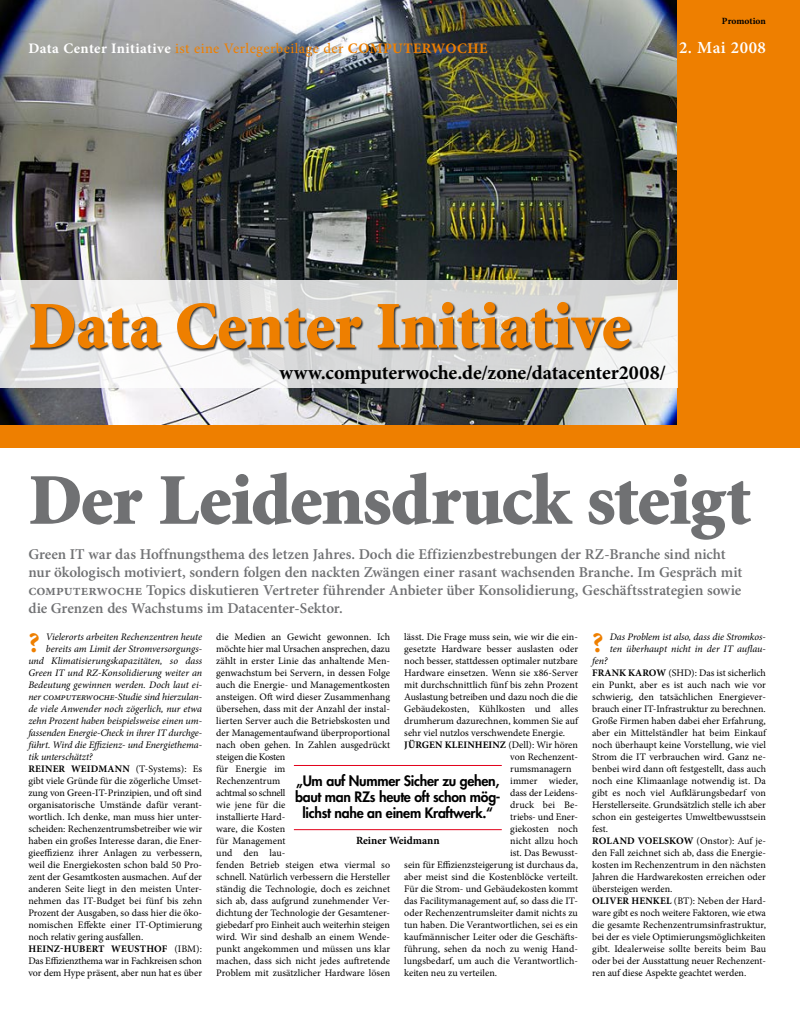
<style>
.page{position:relative;width:800px;height:1012px;background:#fff}
.page>*{position:absolute;margin:0;border:0;box-sizing:border-box;transform-origin:0 0}
.t1{font:900 73px "Minion Std";letter-spacing:-.015em;color:#707173}
.t2{font:900 67px "Minion Std";color:#ee7f00}
.t3{font:700 28.5px "Minion Pro";color:#ee7f00}
.t4{font:700 20px "Minion Pro";letter-spacing:-.01em;color:#000}
.t5{font:600 17px "Minion Pro";letter-spacing:.03em;color:#fff}
.t6{font:600 15px/18px "Minion Pro";letter-spacing:-.005em;color:#707173}
.t7{font:14.5px "Minion Pro";letter-spacing:.025em;color:#ee7f00}
.t8{font:800 14px/16px "Futura";letter-spacing:-.02em;color:#000;text-align:center}
.t9{font:700 11px "Minion Pro";letter-spacing:-.005em;color:#000}
.t10{font:10px/12px "Minion Pro";color:#000;text-align:justify}
.t11{font:italic 10px/12px "Minion Pro";letter-spacing:-.005em;color:#000}
.t12{font:700 10px "Minion Pro";letter-spacing:.01em;color:#000}
.t13{font:700 9.5px "Minion Pro";color:#000}
.s1{font-weight:700;color:#fff}
.s2{font-weight:700}
.s3{font-weight:400}
</style>
<div class="page">
<div style="left:0;top:0;width:799px;height:448px;background:#ee7f00"></div>
<img style="left:0;top:0;width:676px;height:424px">
<hr style="left:294px;top:765px;width:207px;height:1px;background:#e2001a">
<hr style="left:294px;top:829px;width:207px;height:1px;background:#e2001a">
<svg style="left:0;top:280px;width:677px;height:108px;background:#e2e3e3"></svg>
<div style="left:29px;top:301px;width:604px;height:51px;background:#000;opacity:.75"></div>
<p class="t13" style="left:721px;top:15px;width:45px">Promotion</p>
<h3 class="t7" style="left:28px;top:39px;width:460px"><span class="s1">Data Center Initiative</span> ist eine Verlegerbeilage der <span class="s2">COMPUTERWOCHE</span></h3>
<h3 class="t5" style="left:678px;top:37px;width:88px">2. Mai 2008</h3>
<h2 class="t2" style="left:28px;top:292px;width:604px">Data Center Initiative</h2>
<h3 class="t4" style="left:279px;top:358px;width:388px">www.computerwoche.de/zone/datacenter2008/</h3>
<h1 class="t1" style="left:28px;top:463px;width:724px">Der Leidensdruck steigt</h1>
<p class="t6" style="left:28px;top:546px;width:715px">Green IT war das Hoffnungsthema des letzen Jahres. Doch die Effizienzbestrebungen der RZ-Branche sind nicht nur ökologisch motiviert, sondern folgen den nackten Zwängen einer rasant wachsenden Branche. Im Gespräch mit computerwoche Topics diskutieren Vertreter führender Anbieter über Konsolidierung, Geschäftsstrategien sowie die Grenzen des Wachstums im Datacenter-Sektor.</p>
<h3 class="t3" style="left:28px;top:623px;width:13px">?</h3>
<p class="t11" style="left:46px;top:631px;width:158px">Vielerorts arbeiten Rechenzentren heute</p>
<p class="t11" style="left:46px;top:643px;width:158px">bereits am Limit der Stromversorgungs-</p>
<p class="t11" style="left:28px;top:655px;width:175px">und Klimatisierungskapazitäten, so dass</p>
<p class="t11" style="left:28px;top:667px;width:175px">Green IT und RZ-Konsolidierung weiter an</p>
<p class="t11" style="left:28px;top:679px;width:175px">Bedeutung gewinnen werden. Doch laut ei-</p>
<p class="t11" style="left:28px;top:691px;width:175px">ner computerwoche-Studie sind hierzulan-</p>
<p class="t11" style="left:28px;top:703px;width:175px">de viele Anwender noch zögerlich, nur etwa</p>
<p class="t11" style="left:28px;top:715px;width:175px">zehn Prozent haben beispielsweise einen um-</p>
<p class="t11" style="left:28px;top:727px;width:175px">fassenden Energie-Check in ihrer IT durchge-</p>
<p class="t11" style="left:28px;top:739px;width:175px">führt. Wird die Effizienz- und Energiethema-</p>
<p class="t11" style="left:28px;top:751px;width:66px">tik unterschätzt?</p>
<p class="t12" style="left:28px;top:762px;width:60px">Reiner Weidm</p>
<p class="t10" style="left:28px;top:763px;width:175px;text-indent:79px"><span class="s2">ann</span> (T-Systems): Es gibt viele Gründe für die zögerliche Umset&shy;zung von Green-IT-Prinzipien, und oft sind organisatorische Umstände dafür verant&shy;wortlich. Ich denke, man muss hier unter&shy;scheiden: Rechenzentrumsbetreiber wie wir haben ein großes Interesse daran, die Ener&shy;gieeffizienz ihrer Anlagen zu verbessern, weil die Energiekosten schon bald 50 Pro&shy;zent der Gesamtkosten ausmachen. Auf der anderen Seite liegt in den meisten Unter&shy;nehmen das IT-Budget bei fünf bis zehn Prozent der Ausgaben, so dass hier die öko&shy;nomischen Effekte einer IT-Optimierung noch relativ gering ausfallen.</p>
<p class="t12" style="left:28px;top:942px;width:65px">Heinz-Hubert</p>
<p class="t12" style="left:111px;top:942px;width:37px">Weustho</p>
<p class="t10" style="left:28px;top:943px;width:175px;text-indent:133px"><span class="s2">f</span> (IBM):<br>Das Effi-zienzthema war in Fachkreisen schon vor dem Hype präsent, aber nun hat es über</p>
<p class="t10" style="left:216px;top:631px;width:175px;text-align:left">die Medien an Gewicht gewonnen. Ich möchte hier mal Ursachen ansprechen, dazu zählt in erster Linie das anhaltende Men&shy;genwachstum bei Servern, in dessen Folge auch die Energie- und Managementkosten ansteigen. Oft wird dieser Zusammenhang übersehen, dass mit der Anzahl der instal&shy;lierten Server auch die Betriebskosten und der Managementaufwand überproportional nach oben gehen. In Zahlen ausgedrückt steigen die Kosten<br>für Energie im<br>Rechenzentrum<br>achtmal so schnell<br>wie jene für die<br>installierte Hard-<br>ware, die Kosten<br>für Management<br>und den lau-<br>fenden Betrieb steigen etwa viermal so schnell. Natürlich verbessern die Hersteller ständig die Technologie, doch es zeichnet sich ab, dass aufgrund zunehmender Ver&shy;dichtung der Technologie der Gesamtener&shy;giebedarf pro Einheit auch weiterhin steigen wird. Wir sind deshalb an einem Wende&shy;punkt angekommen und müssen uns klar machen, dass sich nicht jedes auftretende Problem mit zusätzlicher Hardware lösen</p>
<p class="t10" style="left:404px;top:631px;width:175px">lässt. Die Frage muss sein, wie wir die ein-</p>
<p class="t10" style="left:404px;top:643px;width:175px">gesetzte Hardware besser auslasten oder</p>
<p class="t10" style="left:404px;top:655px;width:175px">noch besser, stattdessen optimaler nutzbare</p>
<p class="t10" style="left:404px;top:667px;width:175px">Hardware einsetzen. Wenn sie x86-Server</p>
<p class="t10" style="left:404px;top:679px;width:175px">mit durchschnittlich fünf bis zehn Prozent</p>
<p class="t10" style="left:404px;top:691px;width:175px">Auslastung betreiben und dazu noch die die</p>
<p class="t10" style="left:404px;top:703px;width:175px">Gebäudekosten, Kühlkosten und alles</p>
<p class="t10" style="left:404px;top:715px;width:175px">drumherum dazurechnen, kommen Sie auf</p>
<p class="t10" style="left:404px;top:727px;width:162px">sehr viel nutzlos verschwendete Energie.</p>
<p class="t12" style="left:404px;top:738px;width:175px">Jürgen Kleinheinz <span class="s3">(Dell): Wir hören</span></p>
<p class="t10" style="left:510px;top:751px;width:69px">von Rechenzent-</p>
<p class="t10" style="left:510px;top:763px;width:63px">rumsmanagern</p>
<p class="t10" style="left:510px;top:775px;width:69px">immer wieder,</p>
<p class="t10" style="left:510px;top:787px;width:69px">dass der Leidens-</p>
<p class="t10" style="left:510px;top:799px;width:69px">druck bei Be-</p>
<p class="t10" style="left:510px;top:811px;width:69px">triebs- und Ener-</p>
<p class="t10" style="left:510px;top:823px;width:69px">giekosten noch</p>
<p class="t10" style="left:510px;top:835px;width:69px">nicht allzu hoch</p>
<p class="t10" style="left:510px;top:847px;width:69px">ist. Das Bewusst-</p>
<p class="t10" style="left:404px;top:859px;width:175px">sein für Effizienzsteigerung ist durchaus da,</p>
<p class="t10" style="left:404px;top:871px;width:175px">aber meist sind die Kostenblöcke verteilt.</p>
<p class="t10" style="left:404px;top:883px;width:175px">Für die Strom- und Gebäudekosten kommt</p>
<p class="t10" style="left:404px;top:895px;width:175px">das Facilitymanagement auf, so dass die IT-</p>
<p class="t10" style="left:404px;top:907px;width:175px">oder Rechenzentrumsleiter damit nichts zu</p>
<p class="t10" style="left:404px;top:919px;width:175px">tun haben. Die Verantwortlichen, sei es ein</p>
<p class="t10" style="left:404px;top:931px;width:175px">kaufmännischer Leiter oder die Geschäfts-</p>
<p class="t10" style="left:404px;top:943px;width:175px">führung, sehen da noch zu wenig Hand-</p>
<p class="t10" style="left:404px;top:955px;width:175px">lungsbedarf, um auch die Verantwortlich-</p>
<p class="t10" style="left:404px;top:967px;width:94px">keiten neu zu verteilen.</p>
<h3 class="t8" style="left:295px;top:772px;width:207px">„Um auf Nummer Sicher zu gehen, baut man RZs heute oft schon mög&shy;lichst nahe an einem Kraftwerk.“</h3>
<p class="t9" style="left:356px;top:833px;width:85px">Reiner Weidmann</p>
<h3 class="t3" style="left:592px;top:623px;width:13px">?</h3>
<p class="t11" style="left:609px;top:631px;width:158px">Das Problem ist also, dass die Stromkos&shy;ten überhaupt nicht in der IT auflau-</p>
<p class="t11" style="left:592px;top:655px;width:17px">fen?</p>
<p class="t12" style="left:592px;top:666px;width:59px">Frank Karow</p>
<p class="t10" style="left:592px;top:667px;width:175px;text-indent:76px">(SHD): Das ist sicherlich ein Punkt, aber es ist auch nach wie vor schwierig, den tatsächlichen Energiever&shy;brauch einer IT-Infrastruktur zu berechnen.<br>Große Firmen haben dabei eher Erfahrung, aber ein Mittelständler hat beim Einkauf noch überhaupt keine Vorstellung, wie viel Strom die IT verbrauchen wird. Ganz ne&shy;benbei wird dann oft festgestellt, dass auch noch eine Klimaanlage notwendig ist. Da gibt es noch viel Aufklärungsbedarf von Herstellerseite. Grundsätzlich stelle ich aber schon ein gesteigertes Umweltbewusstsein fest.</p>
<p class="t12" style="left:592px;top:834px;width:86px">Roland Voelskow</p>
<p class="t10" style="left:592px;top:835px;width:175px;text-indent:104px">(Onstor): Auf je&shy;den Fall zeichnet sich ab, dass die Energie&shy;kosten im Rechenzentrum in den nächsten Jahren die Hardwarekosten erreichen oder übersteigen werden.</p>
<p class="t12" style="left:592px;top:894px;width:21px">Oliver</p>
<p class="t10" style="left:592px;top:895px;width:175px;text-indent:39px"><span class="s2">Henkel</span> (BT): Neben der Hard&shy;ware gibt es noch weitere Faktoren, wie etwa die gesamte Rechenzentrumsinfrastruktur, bei der es viele Optimierungsmöglichkeiten gibt. Idealerweise sollte bereits beim Bau oder bei der Ausstattung neuer Rechenzent&shy;ren auf diese Aspekte geachtet werden.</p>
</div>
